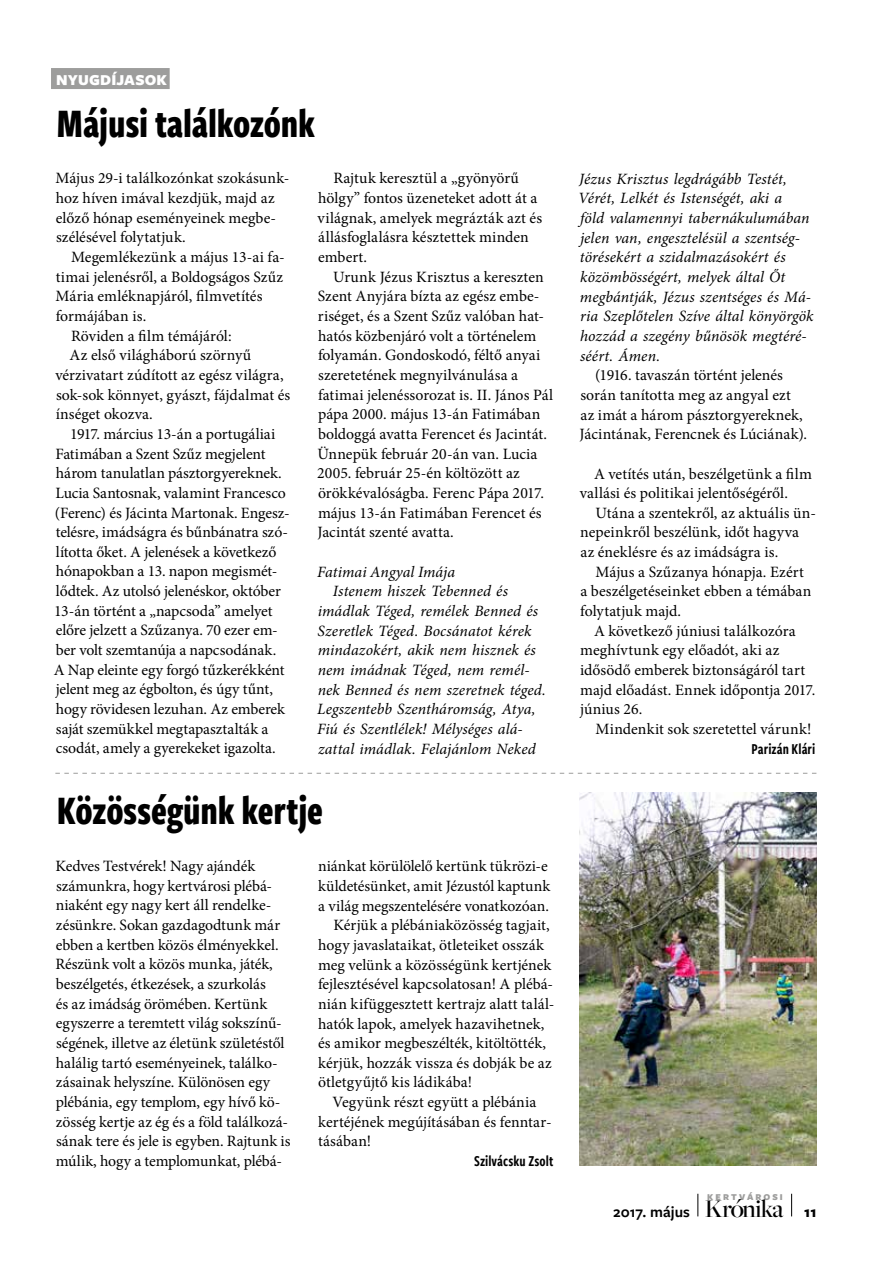
<style>
.page{position:relative;width:893px;height:1263px;background:#fff}
.page>*{position:absolute;margin:0;border:0;box-sizing:border-box;transform-origin:0 0}
.t1{font:700 42px "Freight Sans Cmp Pro";letter-spacing:-.005em;color:#000}
.t2{font:500 26.4px "Freight Big Pro";letter-spacing:-.03em;color:#000}
.t3{font:15.75px/19.6px "Minion Pro";color:#000}
.t4{font:italic 15.75px/19.6px "Minion Pro";letter-spacing:.005em;color:#000}
.t5{font:15.75px "Minion Pro";letter-spacing:-.02em;color:#000}
.t6{font:15.75px "Freight Sans Cmp Pro Semi";letter-spacing:.005em;color:#000}
.t7{font:900 15.75px "Freight Sans Pro";letter-spacing:.01em;color:#fff}
.t8{font:600 15.75px "Freight Sans Pro";letter-spacing:.005em;color:#000}
.t9{font:700 15.75px "Freight Sans Pro";color:#000}
.t10{font:900 9.3px "Freight Sans Pro";letter-spacing:.22em;color:#9d9d9c}
</style>
<div class="page">
<svg style="left:697px;top:1194px;width:1px;height:22px"></svg>
<svg style="left:791px;top:1194px;width:1px;height:22px"></svg>
<div style="left:51px;top:68px;width:119px;height:21px;background:#9d9d9c"></div>
<svg style="left:55px;top:773px;width:761px;height:1px"></svg>
<img style="left:580px;top:792px;width:236px;height:374px">
<p class="t7" style="left:56px;top:69px;width:112px">NYUGDÍJASOK</p>
<h1 class="t1" style="left:57px;top:94px;width:260px">Májusi találkozónk</h1>
<p class="t3" style="left:55px;top:169px;width:235px">Május 29-i találkozónkat szokásunk&shy;hoz híven imával kezdjük, majd az előző hónap eseményeinek megbe&shy;szélésével folytatjuk.</p>
<p class="t3" style="left:71px;top:247px;width:215px">Megemlékezünk a május 13-ai fa-</p>
<p class="t3" style="left:56px;top:267px;width:229px">timai jelenésről, a Boldogságos Szűz</p>
<p class="t3" style="left:55px;top:286px;width:209px">Mária emléknapjáról, filmvetítés</p>
<p class="t3" style="left:56px;top:306px;width:92px">formájában is.</p>
<p class="t3" style="left:71px;top:326px;width:162px">Röviden a film témájáról:</p>
<p class="t3" style="left:70px;top:345px;width:183px">Az első világháború szörnyű</p>
<p class="t3" style="left:55px;top:365px;width:230px">vérzivatart zúdított az egész világra,</p>
<p class="t3" style="left:56px;top:385px;width:236px">sok-sok könnyet, gyászt, fájdalmat és</p>
<p class="t3" style="left:56px;top:404px;width:99px">ínséget okozva.</p>
<p class="t5" style="left:70px;top:423px;width:207px">1917. március 13-án a portugáliai</p>
<p class="t3" style="left:55px;top:444px;width:212px">Fatimában a Szent Szűz megjelent</p>
<p class="t3" style="left:56px;top:463px;width:227px">három tanulatlan pásztorgyereknek.</p>
<p class="t3" style="left:55px;top:483px;width:232px">Lucia Santosnak, valamint Francesco</p>
<p class="t3" style="left:55px;top:503px;width:236px">(Ferenc) és Jácinta Martonak. Engesz-</p>
<p class="t3" style="left:56px;top:522px;width:234px">telésre, imádságra és bűnbánatra szó-</p>
<p class="t3" style="left:56px;top:542px;width:222px">lította őket. A jelenések a következő</p>
<p class="t3" style="left:56px;top:562px;width:223px">hónapokban a 13. napon megismét-</p>
<p class="t3" style="left:56px;top:581px;width:226px">lődtek. Az utolsó jelenéskor, október</p>
<p class="t3" style="left:54px;top:601px;width:220px">13-án történt a „napcsoda” amelyet</p>
<p class="t3" style="left:56px;top:621px;width:224px">előre jelzett a Szűzanya. 70 ezer em-</p>
<p class="t3" style="left:56px;top:640px;width:222px">ber volt szemtanúja a napcsodának.</p>
<p class="t3" style="left:54px;top:660px;width:232px">A Nap eleinte egy forgó tűzkerékként</p>
<p class="t3" style="left:56px;top:680px;width:219px">jelent meg az égbolton, és úgy tűnt,</p>
<p class="t3" style="left:56px;top:699px;width:231px">hogy rövidesen lezuhan. Az emberek</p>
<p class="t3" style="left:56px;top:719px;width:214px">saját szemükkel megtapasztalták a</p>
<p class="t3" style="left:56px;top:739px;width:221px">csodát, amely a gyerekeket igazolta.</p>
<p class="t3" style="left:318px;top:169px;width:226px;text-indent:16px">Rajtuk keresztül a „gyönyörű hölgy” fontos üzeneteket adott át a világnak, amelyek megrázták azt és állásfoglalásra késztettek minden embert.</p>
<p class="t3" style="left:317px;top:267px;width:237px;text-indent:16px">Urunk Jézus Krisztus a kereszten Szent Anyjára bízta az egész embe&shy;riséget, és a Szent Szűz valóban hat&shy;hatós közbenjáró volt a történelem folyamán. Gondoskodó, féltő anyai szeretetének megnyilvánulása a fatimai jelenéssorozat is. II. János Pál pápa 2000. május 13-án Fatimában boldoggá avatta Ferencet és Jacintát.<br>Ünnepük február 20-án van. Lucia 2005. február 25-én költözött az örökkévalóságba. Ferenc Pápa 2017. május 13-án Fatimában Ferencet és Jacintát szenté avatta.</p>
<p class="t4" style="left:317px;top:562px;width:140px">Fatimai Angyal Imája</p>
<p class="t4" style="left:333px;top:581px;width:177px">Istenem hiszek Tebenned és</p>
<p class="t4" style="left:318px;top:601px;width:222px">imádlak Téged, remélek Benned és</p>
<p class="t4" style="left:318px;top:621px;width:215px">Szeretlek Téged. Bocsánatot kérek</p>
<p class="t4" style="left:318px;top:640px;width:220px">mindazokért, akik nem hisznek és</p>
<p class="t4" style="left:318px;top:660px;width:213px">nem imádnak Téged, nem remél-</p>
<p class="t4" style="left:318px;top:680px;width:230px">nek Benned és nem szeretnek téged.</p>
<p class="t4" style="left:317px;top:699px;width:220px">Legszentebb Szentháromság, Atya,</p>
<p class="t4" style="left:317px;top:719px;width:207px">Fiú és Szentlélek! Mélységes alá-</p>
<p class="t4" style="left:318px;top:739px;width:219px">zattal imádlak. Felajánlom Neked</p>
<h1 class="t1" style="left:57px;top:781px;width:268px">Közösségünk kertje</h1>
<p class="t3" style="left:55px;top:856px;width:237px">Kedves Testvérek! Nagy ajándék számunkra, hogy kertvárosi plébá&shy;niaként egy nagy kert áll rendelke&shy;zésünkre. Sokan gazdagodtunk már ebben a kertben közös élményekkel.<br>Részünk volt a közös munka, játék, beszélgetés, étkezések, a szurkolás<br>és az imádság örömében. Kertünk egyszerre a teremtett világ sokszínű&shy;ségének, illetve az életünk születéstől halálig tartó eseményeinek, találko&shy;zásainak helyszíne. Különösen egy plébánia, egy templom, egy hívő kö&shy;zösség kertje az ég és a föld találkozá&shy;sának tere és jele is egyben. Rajtunk is múlik, hogy a templomunkat, plébá-</p>
<p class="t3" style="left:318px;top:856px;width:231px">niánkat körülölelő kertünk tükrözi-e</p>
<p class="t3" style="left:318px;top:876px;width:234px">küldetésünket, amit Jézustól kaptunk</p>
<p class="t3" style="left:318px;top:896px;width:232px">a világ megszentelésére vonatkozóan.</p>
<p class="t3" style="left:333px;top:915px;width:218px">Kérjük a plébániaközösség tagjait,</p>
<p class="t3" style="left:318px;top:935px;width:228px">hogy javaslataikat, ötleteiket osszák</p>
<p class="t3" style="left:318px;top:955px;width:235px">meg velünk a közösségünk kertjének</p>
<p class="t3" style="left:318px;top:974px;width:237px">fejlesztésével kapcsolatosan! A plébá-</p>
<p class="t3" style="left:318px;top:994px;width:238px">nián kifüggesztett kertrajz alatt talál-</p>
<p class="t3" style="left:318px;top:1014px;width:228px">hatók lapok, amelyek hazavihetnek,</p>
<p class="t3" style="left:318px;top:1033px;width:229px">és amikor megbeszélték, kitöltötték,</p>
<p class="t3" style="left:318px;top:1053px;width:235px">kérjük, hozzák vissza és dobják be az</p>
<p class="t3" style="left:318px;top:1073px;width:155px">ötletgyűjtő kis ládikába!</p>
<p class="t3" style="left:332px;top:1092px;width:205px">Vegyünk részt együtt a plébánia</p>
<p class="t3" style="left:318px;top:1112px;width:235px">kertéjének megújításában és fenntar-</p>
<p class="t3" style="left:318px;top:1132px;width:55px">tásában!</p>
<p class="t6" style="left:474px;top:1150px;width:81px">Szilvácsku Zsolt</p>
<p class="t4" style="left:578px;top:169px;width:237px">Jézus Krisztus legdrágább Testét, Vérét, Lelkét és Istenségét, aki a<br>föld valamennyi tabernákulumában jelen van, engesztelésül a szentség&shy;törésekért a szidalmazásokért és közömbösségért, melyek által Őt megbántják, Jézus szentséges és Má&shy;ria Szeplőtelen Szíve által könyörgök hozzád a szegény bűnösök megtéré&shy;séért. Ámen.</p>
<p class="t3" style="left:580px;top:365px;width:229px;text-indent:16px">(1916. tavaszán történt jelenés során tanította meg az angyal ezt az imát a három pásztorgyereknek, Jácintának, Ferencnek és Lúciának).</p>
<p class="t3" style="left:580px;top:464px;width:234px;text-indent:14px">A vetítés után, beszélgetünk a film vallási és politikai jelentőségéről.</p>
<p class="t3" style="left:580px;top:503px;width:237px;text-indent:15px">Utána a szentekről, az aktuális ün&shy;nepeinkről beszélünk, időt hagyva az éneklésre és az imádságra is.</p>
<p class="t3" style="left:580px;top:562px;width:233px;text-indent:15px">Május a Szűzanya hónapja. Ezért a beszélgetéseinket ebben a témában folytatjuk majd.</p>
<p class="t3" style="left:580px;top:621px;width:237px;text-indent:14px">A következő júniusi találkozóra meghívtunk egy előadót, aki az idősödő emberek biztonságáról tart majd előadást. Ennek időpontja 2017. június 26.</p>
<p class="t3" style="left:596px;top:719px;width:217px">Mindenkit sok szeretettel várunk!</p>
<p class="t6" style="left:751px;top:738px;width:65px">Parizán Klári</p>
<p class="t10" style="left:707px;top:1190px;width:77px">KERTVÁROSI</p>
<h2 class="t2" style="left:705px;top:1191px;width:80px">Krónika</h2>
<p class="t8" style="left:613px;top:1201px;width:78px">2017. május</p>
<p class="t9" style="left:804px;top:1200px;width:14px">11</p>
</div>
